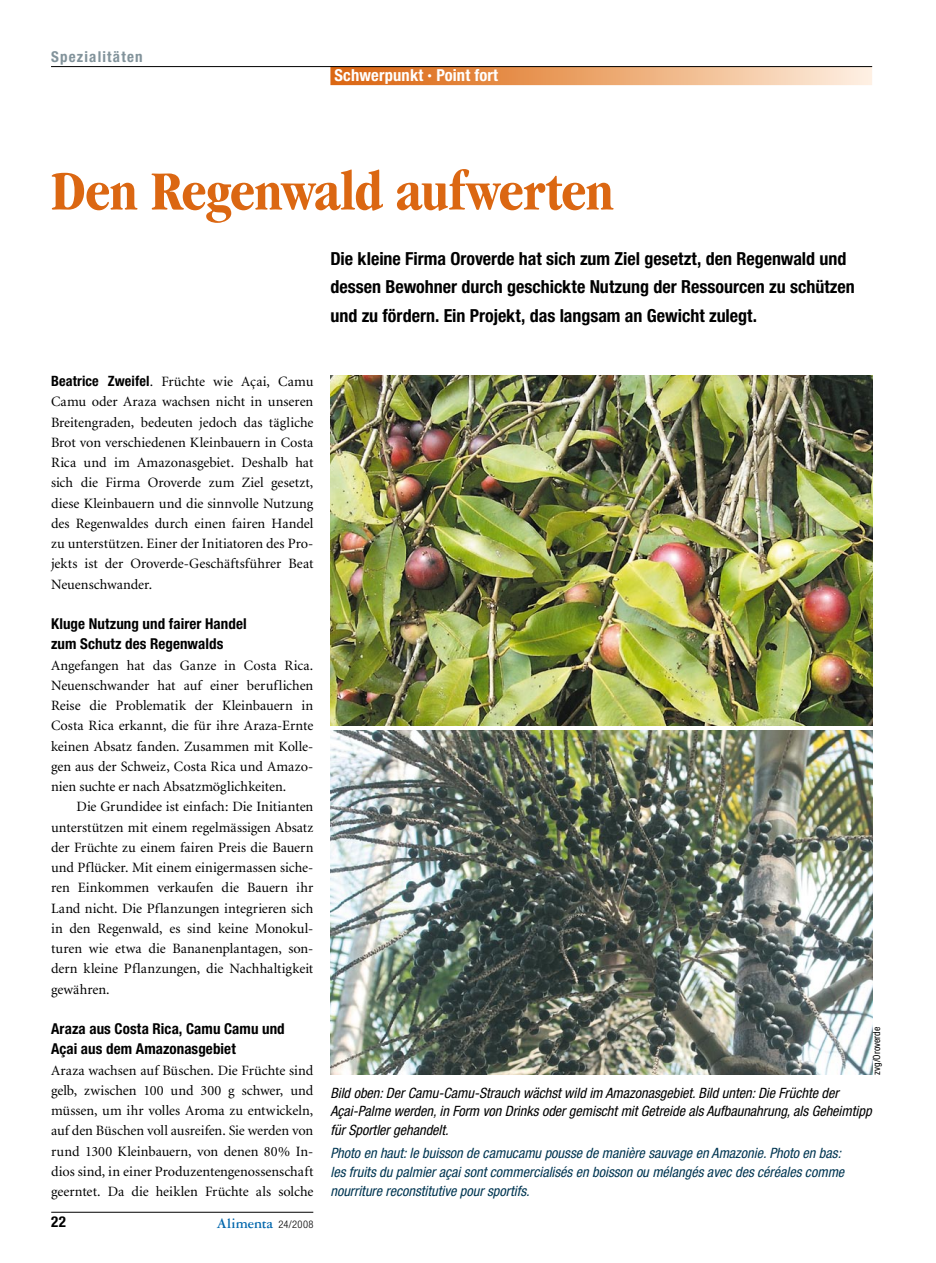
<style>
.page{position:relative;width:936px;height:1263px;background:#fff}
.page>*{position:absolute;margin:0;border:0;box-sizing:border-box;transform-origin:0 0}
.t1{font:700 condensed 57px "Garamond";letter-spacing:-.015em;color:#db6712}
.t2{font:700 condensed 18px/28.5px "Helvetica Neue";color:#000}
.t3{font:700 condensed 16.5px "Helvetica Neue";letter-spacing:.01em;color:#fff}
.t4{font:700 condensed 15px/20.2px "Helvetica Neue";letter-spacing:.005em;color:#000}
.t5{font:700 15px "Garamond Three";letter-spacing:-.005em;color:#0066ac}
.t6{font:700 condensed 15px "Helvetica Neue";letter-spacing:.08em;color:#82939b}
.t7{font:14.25px/20.2px "Minion";color:#000;text-align:justify}
.t8{font:italic condensed 14.25px/18.8px "Helvetica Neue";color:#003652}
.t9{font:italic condensed 14.25px/18.8px "Helvetica Neue";color:#000}
.t10{font:condensed 9.75px "Helvetica Neue";color:#000}
.s1{font-size:9px}
.s2{font-family:"Helvetica Neue";font-weight:700;font-stretch:condensed}
.s3{font-family:"Helvetica Neue";font-weight:300;font-stretch:condensed;font-size:10.5px;color:#000}
</style>
<div class="page">
<div style="left:330px;top:66px;width:542px;height:19px;background:linear-gradient(to right,#da6106,#feeedc)"></div>
<hr style="left:51px;top:1212px;width:262px;height:1px;background:#000">
<img style="left:330px;top:730px;width:542px;height:345px">
<img style="left:330px;top:375px;width:542px;height:350px">
<hr style="left:51px;top:66px;width:821px;height:1px;background:#000">
<p class="t6" style="left:51px;top:48px;width:93px">Spezialitäten</p>
<p class="t3" style="left:334px;top:65px;width:165px">Schwerpunkt <span class="s1">•</span> Point fort</p>
<h1 class="t1" style="left:51px;top:159px;width:564px">Den Regenwald aufwerten</h1>
<p class="t2" style="left:330px;top:244px;width:526px">Die kleine Firma Oroverde hat sich zum Ziel gesetzt, den Regenwald und dessen Bewohner durch geschickte Nutzung der Ressourcen zu schützen und zu fördern. Ein Projekt, das langsam an Gewicht zulegt.</p>
<p class="t7" style="left:51px;top:372px;width:264px"><span class="s2">Beatrice Zweifel</span>. Früchte wie Açai, Camu Camu oder Araza wachsen nicht in unseren Breitengraden, bedeuten jedoch das tägliche Brot von verschiedenen Kleinbauern in Costa Rica und im Amazonasgebiet. Deshalb hat sich die Firma Oroverde zum Ziel gesetzt, diese Kleinbauern und die sinnvolle Nutzung des Regenwaldes durch einen fairen Handel zu unterstützen. Einer der Initiatoren des Pro&shy;jekts ist der Oroverde-Geschäftsführer Beat Neuenschwander.</p>
<p class="t4" style="left:51px;top:613px;width:197px">Kluge Nutzung und fairer Handel zum Schutz des Regenwalds</p>
<p class="t7" style="left:51px;top:655px;width:264px">Angefangen hat das Ganze in Costa Rica.<br>Neuenschwander hat auf einer beruflichen Reise die Problematik der Kleinbauern in Costa Rica erkannt, die für ihre Araza-Ernte keinen Absatz fanden. Zusammen mit Kolle&shy;gen aus der Schweiz, Costa Rica und Amazo&shy;nien suchte er nach Absatzmöglichkeiten.</p>
<p class="t7" style="left:51px;top:797px;width:264px;text-indent:26px">Die Grundidee ist einfach: Die Initianten unterstützen mit einem regelmässigen Absatz der Früchte zu einem fairen Preis die Bauern und Pflücker. Mit einem einigermassen siche&shy;ren Einkommen verkaufen die Bauern ihr Land nicht. Die Pflanzungen integrieren sich in den Regenwald, es sind keine Monokul&shy;turen wie etwa die Bananenplantagen, son&shy;dern kleine Pflanzungen, die Nachhaltigkeit gewähren.</p>
<p class="t4" style="left:51px;top:1018px;width:235px">Araza aus Costa Rica, Camu Camu und<br>Açai aus dem Amazonasgebiet</p>
<p class="t7" style="left:51px;top:1060px;width:264px">Araza wachsen auf Büschen. Die Früchte sind gelb, zwischen 100 und 300 g schwer, und müssen, um ihr volles Aroma zu entwickeln, auf den Büschen voll ausreifen. Sie werden von rund 1300 Kleinbauern, von denen 80% In&shy;dios sind, in einer Produzentengenossenschaft geerntet. Da die heiklen Früchte als solche</p>
<p class="t4" style="left:51px;top:1212px;width:16px">22</p>
<p class="t5" style="left:216px;top:1215px;width:98px">Alimenta <span class="s3">24/2008</span></p>
<p class="t10" style="left:870px;top:1075px;width:49px;rotate:-90deg">zvg/Oroverde</p>
<p class="t9" style="left:330px;top:1083px;width:542px">Bild oben: Der Camu-Camu-Strauch wächst wild im Amazonasgebiet. Bild unten: Die Früchte der<br>Açai-Palme werden, in Form von Drinks oder gemischt mit Getreide als Aufbaunahrung, als Geheimtipp für Sportler gehandelt.</p>
<p class="t8" style="left:330px;top:1144px;width:515px">Photo en haut: le buisson de camucamu pousse de manière sauvage en Amazonie. Photo en bas: les fruits du palmier açai sont commercialisés en boisson ou mélangés avec des céréales comme nourriture reconstitutive pour sportifs.</p>
</div>
